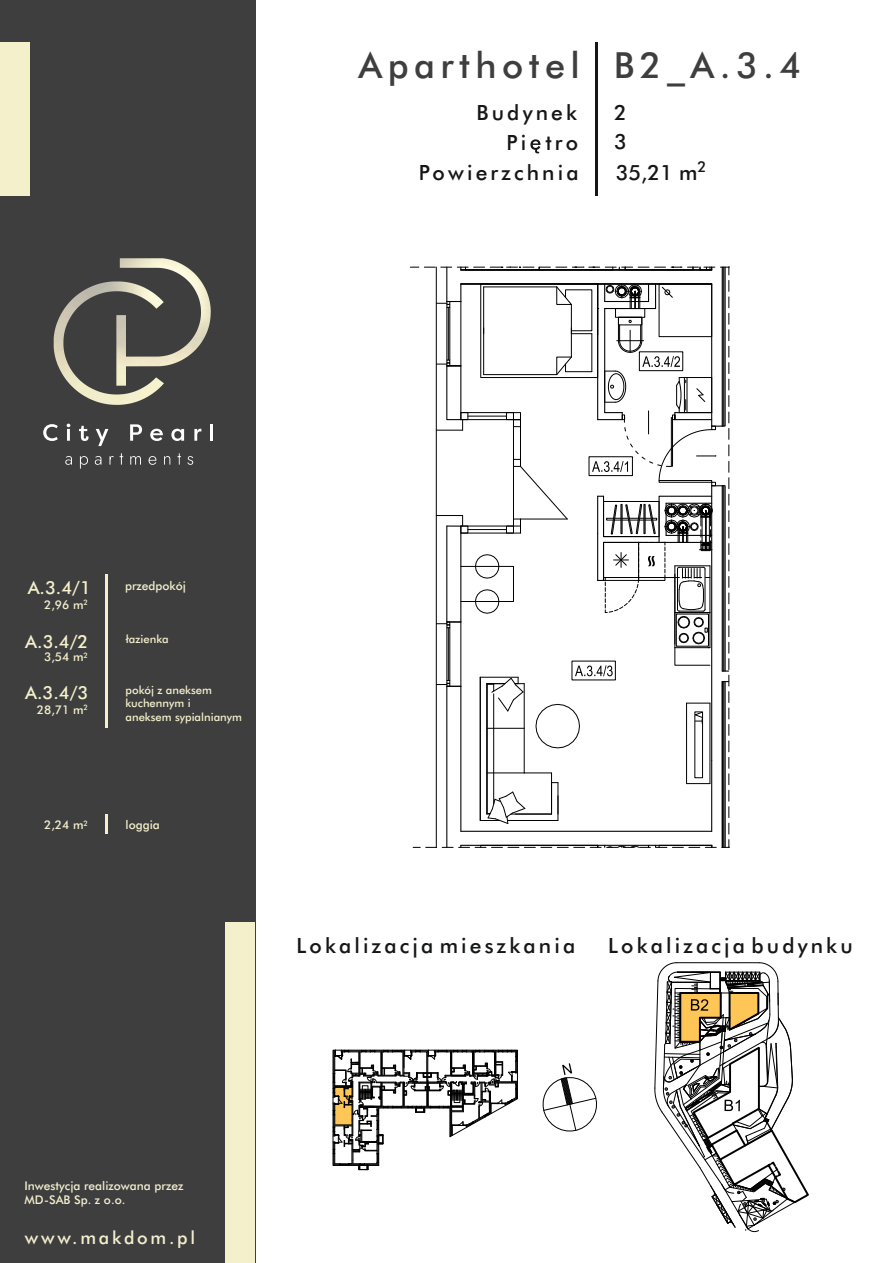
<style>
.page{position:relative;width:893px;height:1263px;background:#fff}
.page>*{position:absolute;margin:0;border:0;box-sizing:border-box;transform-origin:0 0}
.t1{font:500 36px "Futura BT";letter-spacing:.15em;color:#3e3e3f}
.t2{font:500 21px "Futura BT";letter-spacing:.15em;color:#151616}
.t3{font:500 18px "Futura BT";color:#f4f0cb}
.t4{font:500 18px "Futura BT";letter-spacing:.15em;color:#f4efcf}
.t5{font:500 15px "Futura BT";color:#151616}
.t6{font:500 12px/14.4px "Futura BT";color:#f4efcf}
.t7{font:500 12px "Futura BT";color:#f4f0cb}
.t8{font:500 11.25px/13.5px "Futura BT";color:#f4f0cb}
.t9{font:500 7.5px "Futura BT";color:#f4f0cb}
</style>
<div class="page">
<div style="left:0;top:0;width:255px;height:1263px;background:#3e3e3f"></div>
<img style="left:102px;top:281px;width:62px;height:28px">
<img style="left:120px;top:258px;width:86px;height:32px">
<svg style="left:65px;top:456px;width:7px;height:9px"></svg>
<svg style="left:80px;top:456px;width:8px;height:13px"></svg>
<svg style="left:95px;top:456px;width:6px;height:9px"></svg>
<svg style="left:110px;top:456px;width:4px;height:9px"></svg>
<svg style="left:120px;top:453px;width:3px;height:12px"></svg>
<svg style="left:130px;top:456px;width:11px;height:9px"></svg>
<svg style="left:149px;top:456px;width:7px;height:9px"></svg>
<svg style="left:164px;top:456px;width:6px;height:9px"></svg>
<svg style="left:177px;top:453px;width:4px;height:12px"></svg>
<svg style="left:187px;top:456px;width:6px;height:9px"></svg>
<svg style="left:43px;top:424px;width:15px;height:17px"></svg>
<svg style="left:67px;top:424px;width:3px;height:17px"></svg>
<svg style="left:79px;top:426px;width:10px;height:15px"></svg>
<svg style="left:96px;top:429px;width:12px;height:17px"></svg>
<svg style="left:130px;top:424px;width:12px;height:17px"></svg>
<svg style="left:150px;top:429px;width:13px;height:12px"></svg>
<svg style="left:171px;top:429px;width:13px;height:12px"></svg>
<svg style="left:194px;top:429px;width:7px;height:12px"></svg>
<hr style="left:210px;top:424px;width:3px;height:17px;background:#fff">
<div style="left:225px;top:923px;width:30px;height:340px;background:#f4f0cb"></div>
<div style="left:0;top:43px;width:30px;height:153px;background:#f4f0cb"></div>
<hr style="left:595px;top:43px;width:2px;height:153px;background:#151616">
<hr style="left:105px;top:574px;width:2px;height:153px;background:#f4f0cb">
<svg style="left:530px;top:139px;width:10px;height:14px"></svg>
<svg style="left:543px;top:1063px;width:54px;height:68px"></svg>
<svg style="left:654px;top:962px;width:155px;height:270px"></svg>
<svg style="left:105px;top:814px;width:2px;height:19px"></svg>
<svg style="left:333px;top:1050px;width:185px;height:120px"></svg>
<svg style="left:410px;top:267px;width:320px;height:581px"></svg>
<h1 class="t1" style="left:358px;top:51px;width:444px">Aparthotel B2_A.3.4</h1>
<p class="t2" style="left:476px;top:104px;width:102px">Budynek</p>
<p class="t2" style="left:614px;top:104px;width:14px">2</p>
<p class="t2" style="left:506px;top:134px;width:73px">Pi tro</p>
<p class="t2" style="left:614px;top:133px;width:14px">3</p>
<p class="t2" style="left:419px;top:164px;width:161px">Powierzchnia</p>
<p class="t5" style="left:697px;top:161px;width:11px">2</p>
<p class="t2" style="left:616px;top:164px;width:83px">35,21 m</p>
<p class="t3" style="left:28px;top:581px;width:65px">A.3.4/1</p>
<p class="t9" style="left:84px;top:599px;width:6px">2</p>
<p class="t7" style="left:44px;top:600px;width:41px">2,96 m</p>
<p class="t3" style="left:25px;top:634px;width:65px">A.3.4/2</p>
<p class="t9" style="left:84px;top:652px;width:6px">2</p>
<p class="t7" style="left:44px;top:652px;width:41px">3,54 m</p>
<p class="t3" style="left:25px;top:685px;width:65px">A.3.4/3</p>
<p class="t9" style="left:84px;top:705px;width:6px">2</p>
<p class="t7" style="left:37px;top:705px;width:48px">28,71 m</p>
<p class="t7" style="left:125px;top:581px;width:62px">przedpokój</p>
<p class="t8" style="left:126px;top:633px;width:44px">łazienka</p>
<p class="t8" style="left:125px;top:684px;width:118px">pokój z aneksem kuchennym i<br>aneksem sypialnianym</p>
<p class="t7" style="left:44px;top:820px;width:41px">2,24 m</p>
<p class="t7" style="left:126px;top:820px;width:36px">loggia</p>
<p class="t9" style="left:84px;top:820px;width:6px">2</p>
<p class="t2" style="left:296px;top:937px;width:280px">Lokalizacja mieszkania</p>
<p class="t2" style="left:608px;top:937px;width:246px">Lokalizacja budynku</p>
<p class="t6" style="left:24px;top:1179px;width:161px">Inwestycja realizowana przez<br>MD-SAB Sp. z o.o.</p>
<p class="t4" style="left:25px;top:1230px;width:172px">www.makdom.pl</p>
</div>
